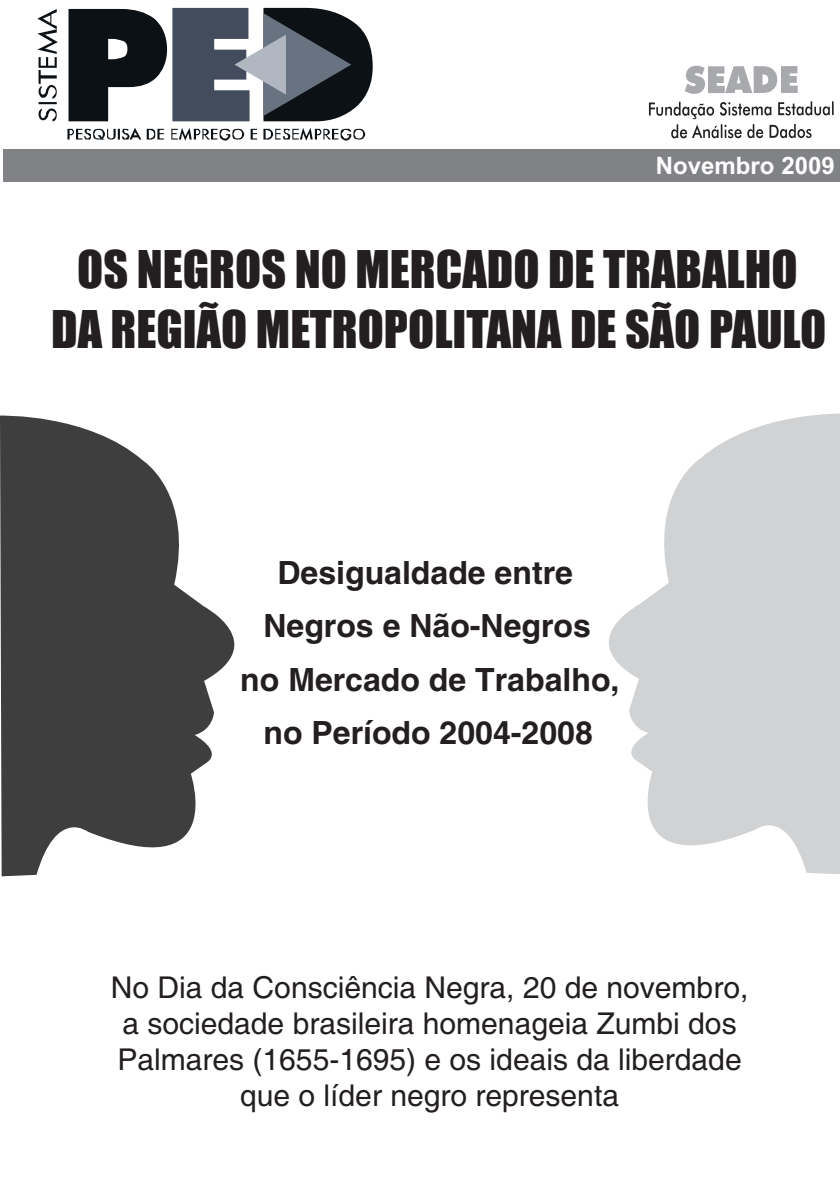
<style>
.page{position:relative;width:840px;height:1191px;background:#fff}
.page>*{position:absolute;margin:0;border:0;box-sizing:border-box;transform-origin:0 0}
.t1{font:48px/60px "Impact";color:#231f20;text-align:center}
.t2{font:700 32px/54px "Helvetica";color:#231f20;text-align:center}
.t3{font:30px/36px "Helvetica";color:#231f20;text-align:center}
.t4{font:700 24px "Arial";color:#fff}
</style>
<div class="page">
<svg style="left:0;top:415px;width:235px;height:462px;fill:#3e3e3f"></svg>
<svg style="left:37px;top:9px;width:21px;height:112px"></svg>
<svg style="left:68px;top:8px;width:304px;height:113px"></svg>
<svg style="left:67px;top:128px;width:298px;height:13px"></svg>
<div style="left:3px;top:149px;width:836px;height:32px;background:#808285"></div>
<svg style="left:609px;top:413px;width:230px;height:461px;fill:#d1d2d4"></svg>
<svg style="left:648px;top:101px;width:185px;height:37px"></svg>
<svg style="left:684px;top:66px;width:113px;height:28px"></svg>
<p class="t4" style="left:655px;top:149px;width:180px">Novembro 2009</p>
<h1 class="t1" style="left:51px;top:237px;width:776px">OS NEGROS NO MERCADO DE TRABALHO<br>DA REGIÃO METROPOLITANA DE SÃO PAULO</h1>
<p class="t2" style="left:277px;top:547px;width:297px">Desigualdade entre</p>
<p class="t2" style="left:240px;top:600px;width:380px">Negros e Não-Negros<br>no Mercado de Trabalho,</p>
<p class="t2" style="left:263px;top:707px;width:331px">no Período 2004-2008</p>
<p class="t3" style="left:111px;top:970px;width:638px">No Dia da Consciência Negra, 20 de novembro, a sociedade brasileira homenageia Zumbi dos Palmares (1655-1695) e os ideais da liberdade que o líder negro representa</p>
</div>
